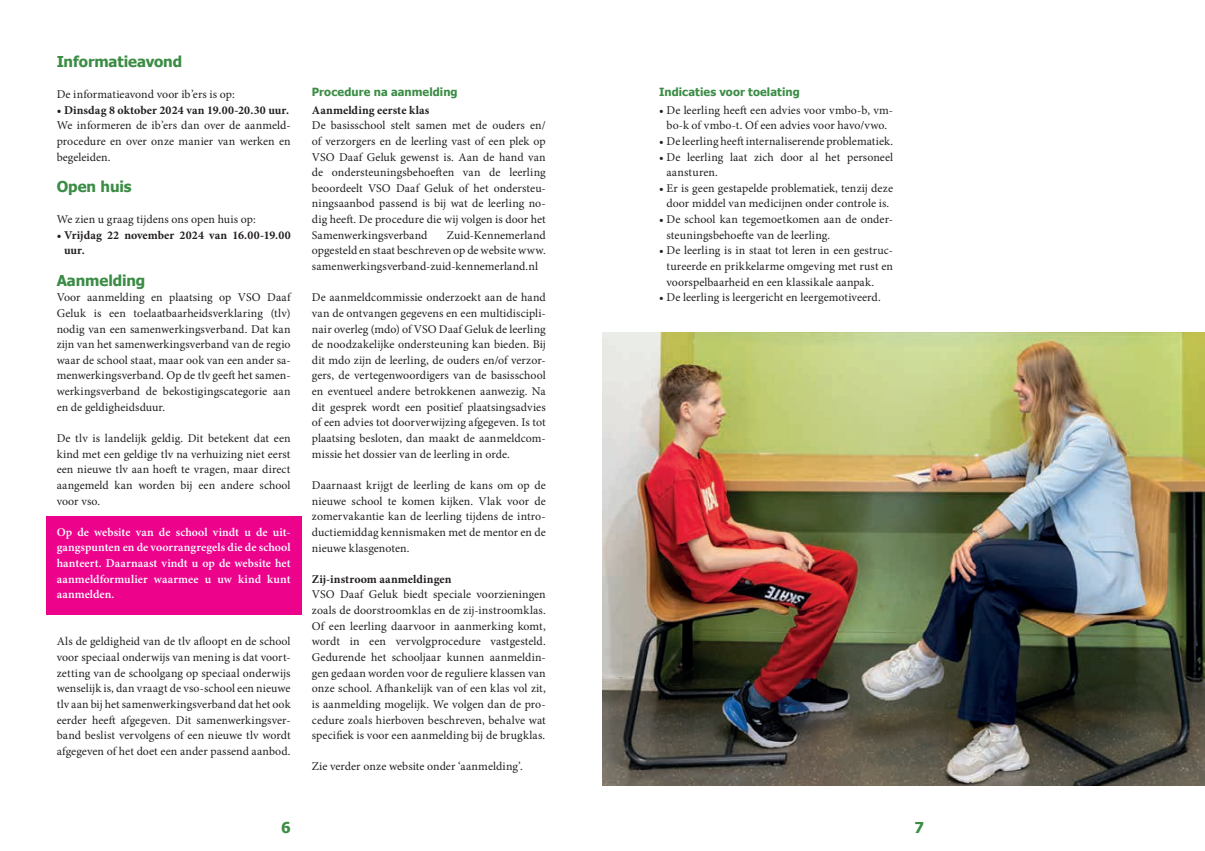
<style>
.page{position:relative;width:1205px;height:851px;background:#fff}
.page>*{position:absolute;margin:0;border:0;box-sizing:border-box;transform-origin:0 0}
.t1{font:700 15px "Tahoma";letter-spacing:-.005em;color:#3b8c45}
.t2{font:11.88px/15.6px "Minion Pro";letter-spacing:.005em;color:#231f20;text-align:justify}
.t3{font:600 11.88px/15.6px "Minion Pro";letter-spacing:.005em;color:#fff;text-align:justify}
.t4{font:700 11.88px/15.6px "Minion Pro";letter-spacing:.01em;color:#231f20}
.t5{font:700 11.25px "Tahoma";letter-spacing:.005em;color:#3b8c45}
</style>
<div class="page">
<img style="left:602px;top:332px;width:603px;height:453px">
<div style="left:46px;top:516px;width:255px;height:98px;background:#ed028c"></div>
<p class="t1" style="left:57px;top:51px;width:127px">Informatieavond</p>
<p class="t2" style="left:57px;top:86px;width:180px">De informatieavond voor ib’ers is op:</p>
<p class="t4" style="left:57px;top:102px;width:234px">• Dinsdag 8 oktober 2024 van 19.00-20.30 uur.</p>
<p class="t2" style="left:57px;top:118px;width:235px">We informeren de ib’ers dan over de aanmeld&shy;procedure en over onze manier van werken en begeleiden.</p>
<p class="t1" style="left:57px;top:176px;width:76px">Open huis</p>
<p class="t2" style="left:57px;top:211px;width:200px">We zien u graag tijdens ons open huis op:</p>
<p class="t4" style="left:64px;top:227px;width:228px;text-indent:-7px">• Vrijdag 22 november 2024 van 16.00-19.00 uur.</p>
<p class="t1" style="left:57px;top:269px;width:90px">Aanmelding</p>
<p class="t2" style="left:57px;top:290px;width:235px">Voor aanmelding en plaatsing op VSO Daaf Geluk is een toelaatbaarheidsverklaring (tlv) nodig van een samenwerkingsverband. Dat kan zijn van het samenwerkingsverband van de regio waar de school staat, maar ook van een ander sa&shy;menwerkingsverband. Op de tlv geeft het samen&shy;werkingsverband de bekostigingscategorie aan en de geldigheidsduur.</p>
<p class="t2" style="left:57px;top:430px;width:235px">De tlv is landelijk geldig. Dit betekent dat een kind met een geldige tlv na verhuizing niet eerst een nieuwe tlv aan hoeft te vragen, maar direct aangemeld kan worden bij een andere school voor vso.</p>
<p class="t3" style="left:57px;top:524px;width:235px">Op de website van de school vindt u de uit&shy;gangspunten en de voorrangregels die de school hanteert. Daarnaast vindt u op de website het aanmeldformulier waarmee u uw kind kunt aanmelden.</p>
<p class="t2" style="left:57px;top:633px;width:235px">Als de geldigheid van de tlv afloopt en de school voor speciaal onderwijs van mening is dat voort&shy;zetting van de schoolgang op speciaal onderwijs wenselijk is, dan vraagt de vso-school een nieuwe tlv aan bij het samenwerkingsverband dat het ook eerder heeft afgegeven. Dit samenwerkingsver&shy;band beslist vervolgens of een nieuwe tlv wordt afgegeven of het doet een ander passend aanbod.</p>
<p class="t5" style="left:312px;top:83px;width:147px">Procedure na aanmelding</p>
<p class="t4" style="left:312px;top:102px;width:119px">Aanmelding eerste klas</p>
<p class="t2" style="left:312px;top:118px;width:235px">De basisschool stelt samen met de ouders en/ of verzorgers en de leerling vast of een plek op VSO Daaf Geluk gewenst is. Aan de hand van de ondersteuningsbehoeften van de leerling beoordeelt VSO Daaf Geluk of het ondersteu&shy;ningsaanbod passend is bij wat de leerling no&shy;dig heeft. De procedure die wij volgen is door het Samenwerkingsverband</p>
<p class="t2" style="left:312px;top:227px;width:235px;text-indent:135px">Zuid-Kennemerland opgesteld en staat beschreven op de website www. samenwerkingsverband-zuid-kennemerland.nl</p>
<p class="t2" style="left:312px;top:290px;width:235px">De aanmeldcommissie onderzoekt aan de hand van de ontvangen gegevens en een multidiscipli&shy;nair overleg (mdo) of VSO Daaf Geluk de leerling de noodzakelijke ondersteuning kan bieden. Bij dit mdo zijn de leerling, de ouders en/of verzor&shy;gers, de vertegenwoordigers van de basisschool en eventueel andere betrokkenen aanwezig. Na dit gesprek wordt een positief plaatsingsadvies of een advies tot doorverwijzing afgegeven. Is tot plaatsing besloten, dan maakt de aanmeldcom&shy;missie het dossier van de leerling in orde.</p>
<p class="t2" style="left:312px;top:477px;width:235px">Daarnaast krijgt de leerling de kans om op de nieuwe school te komen kijken. Vlak voor de zomervakantie kan de leerling tijdens de intro&shy;ductiemiddag kennismaken met de mentor en de nieuwe klasgenoten.</p>
<p class="t4" style="left:312px;top:571px;width:141px">Zij-instroom aanmeldingen</p>
<p class="t2" style="left:312px;top:586px;width:235px">VSO Daaf Geluk biedt speciale voorzieningen zoals de doorstroomklas en de zij-instroomklas.<br>Of een leerling daarvoor in aanmerking komt, wordt in een vervolgprocedure vastgesteld.<br>Gedurende het schooljaar kunnen aanmeldin&shy;gen gedaan worden voor de reguliere klassen van onze school. Afhankelijk van of een klas vol zit, is aanmelding mogelijk. We volgen dan de pro&shy;cedure zoals hierboven beschreven, behalve wat specifiek is voor een aanmelding bij de brugklas.</p>
<p class="t2" style="left:312px;top:758px;width:212px">Zie verder onze website onder ‘aanmelding’.</p>
<p class="t5" style="left:659px;top:83px;width:142px">Indicaties voor toelating</p>
<p class="t2" style="left:659px;top:102px;width:235px;text-align:center">• De leerling heeft een advies voor vmbo-b, vm&shy;bo-k of vmbo-t. Of een advies voor havo/vwo.</p>
<p class="t2" style="left:659px;top:133px;width:235px">• De leerling heeft internaliserende problematiek.</p>
<p class="t2" style="left:666px;top:149px;width:228px;text-indent:-7px">• De leerling laat zich door al het personeel aansturen.</p>
<p class="t2" style="left:659px;top:180px;width:235px;text-align:center">• Er is geen gestapelde problematiek, tenzij deze door middel van medicijnen onder controle is.</p>
<p class="t2" style="left:666px;top:211px;width:228px;text-indent:-7px">• De school kan tegemoetkomen aan de onder&shy;steuningsbehoefte van de leerling.</p>
<p class="t2" style="left:666px;top:243px;width:228px;text-indent:-7px">• De leerling is in staat tot leren in een gestruc&shy;tureerde en prikkelarme omgeving met rust en voorspelbaarheid en een klassikale aanpak.</p>
<p class="t2" style="left:659px;top:290px;width:223px">• De leerling is leergericht en leergemotiveerd.</p>
<p class="t1" style="left:281px;top:816px;width:11px">6</p>
<p class="t1" style="left:914px;top:816px;width:11px">7</p>
</div>
